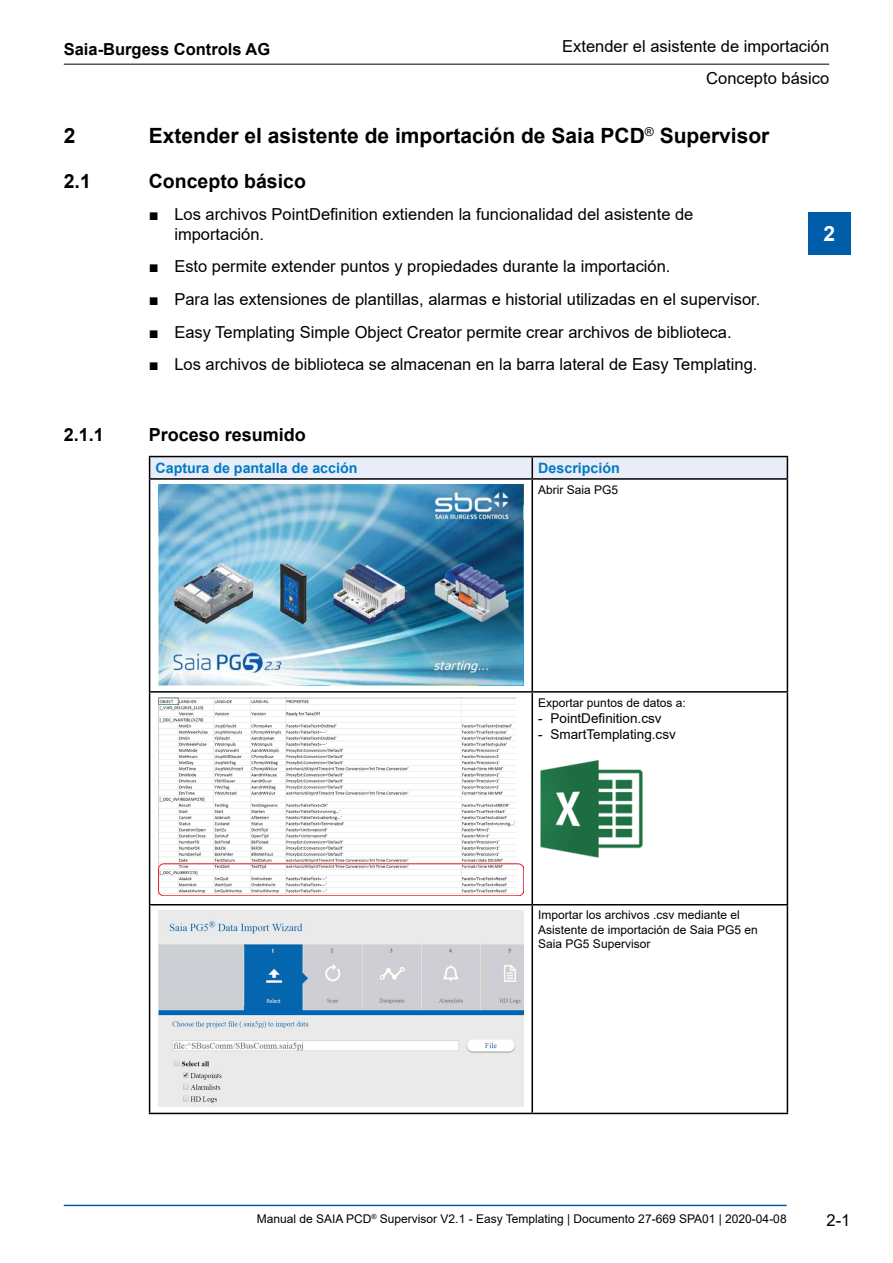
<style>
.page{position:relative;width:893px;height:1263px;background:#fff}
.page>*{position:absolute;margin:0;border:0;box-sizing:border-box;transform-origin:0 0}
.Ueberschrift_1{font:700 21px "Arial";color:#000}
.t1{font:700 21px "Arial";color:#fff}
.Ueberschrift_2{font:700 19.5px "Arial";color:#000}
.Ueberschrift_3{font:700 18px "Arial";color:#000}
.t2{font:16.5px/19.8px "Arial";color:#000}
.t3{font:700 16.5px "Arial";color:#000}
.TextTabelle_Kopfzeil{font:700 14.25px "Arial";color:#007bc4}
.t4{font:13.5px "Arial";color:#000}
.TextTabelle_8Pt_-_li{font:12px/14.4px "Arial";color:#000}
</style>
<div class="page">
<hr style="left:64px;top:64px;width:765px;height:1px;background:#000">
<hr style="left:64px;top:1205px;width:723px;height:1px;background:#005da9">
<div style="left:808px;top:213px;width:42px;height:42px;background:#005da9"></div>
<hr style="left:149px;top:456px;width:383px;height:1px;background:#000">
<hr style="left:532px;top:456px;width:256px;height:1px;background:#000">
<div style="left:149px;top:457px;width:639px;height:21px;background:#e9edf8"></div>
<hr style="left:149px;top:478px;width:383px;height:2px;background:#000">
<hr style="left:149px;top:480px;width:1px;height:211px;background:#000">
<hr style="left:532px;top:478px;width:256px;height:2px;background:#000">
<hr style="left:531px;top:480px;width:2px;height:211px;background:#000">
<hr style="left:787px;top:480px;width:1px;height:211px;background:#000">
<hr style="left:149px;top:691px;width:383px;height:2px;background:#000">
<hr style="left:149px;top:693px;width:1px;height:211px;background:#000">
<hr style="left:532px;top:691px;width:256px;height:2px;background:#000">
<hr style="left:531px;top:693px;width:2px;height:211px;background:#000">
<hr style="left:787px;top:693px;width:1px;height:211px;background:#000">
<hr style="left:149px;top:904px;width:383px;height:1px;background:#000">
<hr style="left:149px;top:905px;width:1px;height:208px;background:#000">
<hr style="left:532px;top:904px;width:256px;height:1px;background:#000">
<hr style="left:531px;top:905px;width:2px;height:208px;background:#000">
<hr style="left:787px;top:905px;width:1px;height:208px;background:#000">
<hr style="left:149px;top:1113px;width:383px;height:1px;background:#000">
<hr style="left:532px;top:1113px;width:256px;height:1px;background:#000">
<img style="left:158px;top:485px;width:366px;height:200px">
<img style="left:158px;top:698px;width:366px;height:198px">
<img style="left:540px;top:760px;width:103px;height:98px">
<img style="left:158px;top:911px;width:366px;height:195px">
<p class="t3" style="left:64px;top:37px;width:208px">Saia-Burgess Controls AG</p>
<p class="t2" style="left:562px;top:37px;width:268px">Extender el asistente de importación</p>
<p class="t2" style="left:706px;top:68px;width:124px">Concepto básico</p>
<p class="Ueberschrift_1" style="left:64px;top:121px;width:13px">2</p>
<p class="Ueberschrift_1" style="left:149px;top:121px;width:622px">Extender el asistente de importación de Saia PCD<sup>®</sup> Supervisor</p>
<p class="Ueberschrift_2" style="left:64px;top:167px;width:29px">2.1</p>
<p class="Ueberschrift_2" style="left:149px;top:167px;width:159px">Concepto básico</p>
<p class="t2" style="left:174px;top:204px;width:521px;text-indent:-26px">■ Los archivos PointDefinition extienden la funcionalidad del asistente de importación.</p>
<p class="t2" style="left:149px;top:257px;width:523px">■ Esto permite extender puntos y propiedades durante la importación.</p>
<p class="t2" style="left:149px;top:289px;width:613px">■ Para las extensiones de plantillas, alarmas e historial utilizadas en el supervisor.</p>
<p class="t2" style="left:149px;top:322px;width:584px">■ Easy Templating Simple Object Creator permite crear archivos de biblioteca.</p>
<p class="t2" style="left:149px;top:354px;width:610px">■ Los archivos de biblioteca se almacenan en la barra lateral de Easy Templating.</p>
<p class="Ueberschrift_3" style="left:64px;top:422px;width:42px">2.1.1</p>
<p class="Ueberschrift_3" style="left:149px;top:422px;width:159px">Proceso resumido</p>
<p class="TextTabelle_Kopfzeil" style="left:156px;top:458px;width:203px">Captura de pantalla de acción</p>
<p class="TextTabelle_Kopfzeil" style="left:538px;top:458px;width:83px">Descripción</p>
<p class="TextTabelle_8Pt_-_li" style="left:538px;top:482px;width:82px">Abrir Saia PG5</p>
<p class="t1" style="left:823px;top:218px;width:13px">2</p>
<p class="TextTabelle_8Pt_-_li" style="left:538px;top:695px;width:149px">Exportar puntos de datos a:</p>
<p class="t4" style="left:538px;top:709px;width:125px">- PointDefinition.csv</p>
<p class="t4" style="left:538px;top:725px;width:139px">- SmartTemplating.csv</p>
<p class="TextTabelle_8Pt_-_li" style="left:538px;top:908px;width:221px">Importar los archivos .csv mediante el<br>Asistente de importación de Saia PG5 en<br>Saia PG5 Supervisor</p>
<p class="TextTabelle_8Pt_-_li" style="left:257px;top:1212px;width:531px">Manual de SAIA PCD<sup>®</sup> Supervisor V2.1 - Easy Templating | Documento 27-669 SPA01 | 2020-04-08</p>
<p class="t2" style="left:827px;top:1210px;width:25px">2-1</p>
</div>
